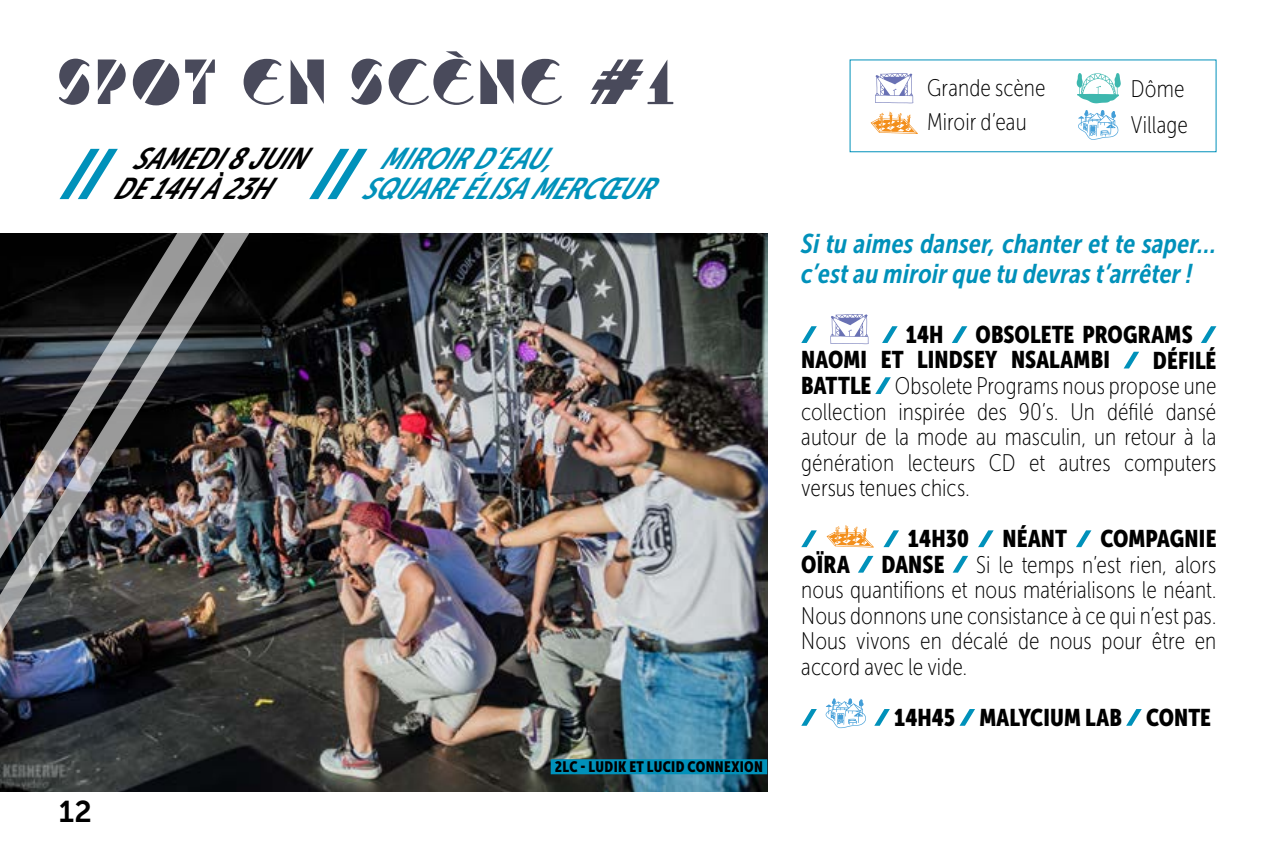
<style>
.page{position:relative;width:1276px;height:851px;background:#fff}
.page>*{position:absolute;margin:0;border:0;box-sizing:border-box;transform-origin:0 0}
.t1{font:61.2px "Jonathan";letter-spacing:.05em;color:#494a5b}
.t2{font:italic 30px/30px "Museo Sans Cond 700";color:#0091ba}
.t3{font:italic 30px/30px "Museo Sans Cond 700";color:#000}
.t4{font:30px "Museo Sans 700";color:#000}
.t5{font:italic 27px/30px "Museo Sans Cond 700";letter-spacing:.005em;color:#0091ba}
.t6{font:24px/25.5px "Museo Sans Cond 100";letter-spacing:.005em;color:#000;text-align:justify}
.t7{font:24px/25.5px "Museo Sans Cond 900";letter-spacing:.005em;color:#000}
.t8{font:15px "Museo Sans Cond 900";letter-spacing:.025em;color:#000}
.s1{font-family:"Museo Sans Cond 900"}
</style>
<div class="page">
<img style="left:0;top:233px;width:767px;height:558px">
<img style="left:0;top:233px;width:256px;height:527px">
<svg style="left:801px;top:326px;width:16px;height:17px"></svg>
<svg style="left:830px;top:314px;width:38px;height:30px"></svg>
<svg style="left:882px;top:326px;width:15px;height:17px"></svg>
<svg style="left:952px;top:326px;width:15px;height:17px"></svg>
<svg style="left:1201px;top:326px;width:15px;height:17px"></svg>
<svg style="left:1124px;top:351px;width:15px;height:17px"></svg>
<svg style="left:875px;top:377px;width:16px;height:17px"></svg>
<svg style="left:801px;top:530px;width:16px;height:17px"></svg>
<svg style="left:826px;top:525px;width:48px;height:22px"></svg>
<svg style="left:883px;top:530px;width:16px;height:17px"></svg>
<svg style="left:978px;top:530px;width:15px;height:17px"></svg>
<svg style="left:1076px;top:530px;width:15px;height:17px"></svg>
<svg style="left:858px;top:556px;width:15px;height:16px"></svg>
<svg style="left:953px;top:556px;width:15px;height:16px"></svg>
<svg style="left:801px;top:709px;width:16px;height:16px"></svg>
<svg style="left:825px;top:698px;width:41px;height:30px"></svg>
<svg style="left:874px;top:709px;width:16px;height:16px"></svg>
<svg style="left:960px;top:709px;width:15px;height:16px"></svg>
<svg style="left:1126px;top:709px;width:15px;height:16px"></svg>
<svg style="left:60px;top:149px;width:58px;height:50px"></svg>
<svg style="left:309px;top:149px;width:58px;height:50px"></svg>
<div style="left:551px;top:759px;width:216px;height:15px;background:#0091ba"></div>
<svg style="left:1076px;top:73px;width:44px;height:30px"></svg>
<svg style="left:1078px;top:110px;width:40px;height:30px"></svg>
<svg style="left:875px;top:73px;width:38px;height:30px"></svg>
<svg style="left:870px;top:112px;width:48px;height:22px"></svg>
<h1 class="t1" style="left:60px;top:48px;width:620px">SPOT EN SCÈNE #1</h1>
<p class="t3" style="left:112px;top:144px;width:213px;text-indent:19px">SAMEDI8JUIN<br>DE14HÀ23H</p>
<p class="t2" style="left:360px;top:144px;width:312px;text-indent:19px">MIROIRD’EAU,<br>SQUAREÉLISAMERCŒUR</p>
<p class="t4" style="left:59px;top:795px;width:35px">12</p>
<p class="t8" style="left:555px;top:758px;width:209px">2LC - LUDIK ET LUCID CONNEXION</p>
<p class="t6" style="left:927px;top:71px;width:120px;line-height:34.2px">Grande scène<br>Miroir d’eau</p>
<p class="t6" style="left:1131px;top:70px;width:58px;line-height:36.6px">Dôme<br>Village</p>
<p class="t5" style="left:801px;top:229px;width:417px">Si tu aimes danser, chanter et te saper… c’est au miroir que tu devras t’arrêter !</p>
<p class="t7" style="left:906px;top:322px;width:39px">14H</p>
<p class="t7" style="left:801px;top:322px;width:393px;text-indent:174px">OBSOLETE PROGRAMS<br>NAOMI ET LINDSEY NSALAMBI</p>
<p class="t7" style="left:1152px;top:347px;width:65px">DÉFILÉ</p>
<p class="t6" style="left:801px;top:373px;width:417px"><span class="s1">BATTLE</span> Obsolete Programs nous propose une collection inspirée des 90’s. Un défilé dansé autour de la mode au masculin, un retour à la génération lecteurs CD et autres computers versus tenues chics.</p>
<p class="t7" style="left:908px;top:526px;width:63px">14H30</p>
<p class="t7" style="left:1002px;top:526px;width:66px">NÉANT</p>
<p class="t7" style="left:1100px;top:526px;width:118px">COMPAGNIE</p>
<p class="t7" style="left:801px;top:551px;width:50px">OÏRA</p>
<p class="t7" style="left:881px;top:551px;width:64px">DANSE</p>
<p class="t6" style="left:801px;top:552px;width:417px;text-indent:175px">Si le temps n’est rien, alors nous quantifions et nous matérialisons le néant.<br>Nous donnons une consistance à ce qui n’est pas.<br>Nous vivons en décalé de nous pour être en accord avec le vide.</p>
<p class="t7" style="left:894px;top:704px;width:318px">14H45 MALYCIUM LAB CONTE</p>
</div>
